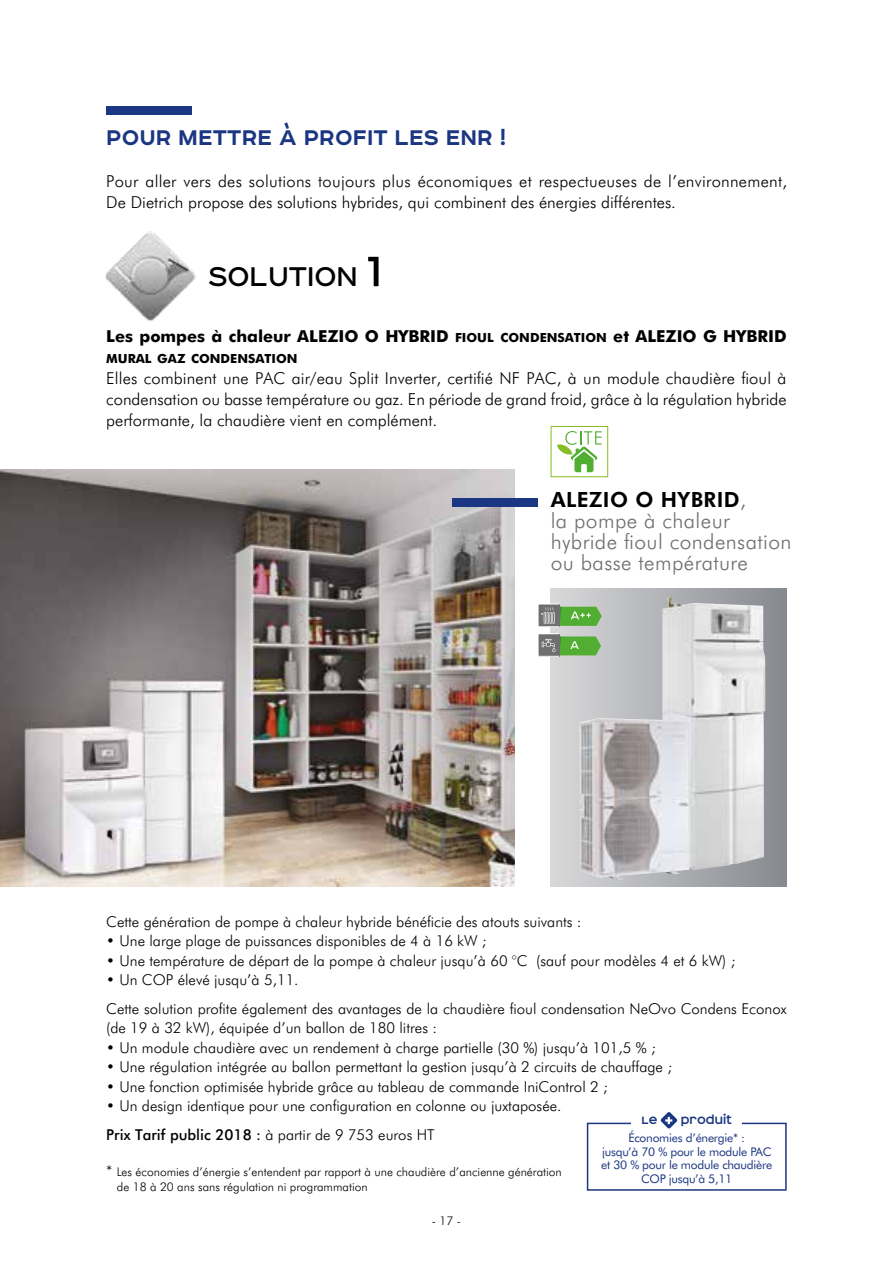
<style>
.page{position:relative;width:893px;height:1263px;background:#fff}
.page>*{position:absolute;margin:0;border:0;box-sizing:border-box;transform-origin:0 0}
.t1{font:34.5px "Affect";color:#000}
.t2{font:700 27px "Affect";color:#1b3682}
.t3{font:300 21px/21px "Futura BT";letter-spacing:.02em;color:#706f6f}
.t4{font:300 16.5px/21px "Futura BT";color:#000}
.t5{font:700 16.5px "Futura BT";color:#000}
.t6{font:300 15px/28.5px "Futura BT";color:#000}
.t7{font:700 13.5px "Affect";color:#1b3682}
.t8{font:700 12.6px "Futura BT";color:#000}
.t9{font:300 12px/14.4px "Futura BT";color:#000}
.t10{font:12px/13.5px "Futura BT";letter-spacing:-.02em;color:#1b3682;text-align:center}
.s1{font-size:54px}
.s2{font-size:12.6px}
.s3{font-weight:800;color:#000}
.s4{font-weight:500}
.s5{font-size:15px}
</style>
<div class="page">
<div style="left:106px;top:106px;width:85px;height:9px;background:#1b3682"></div>
<img style="left:105px;top:231px;width:91px;height:90px">
<img style="left:551px;top:589px;width:236px;height:298px">
<img style="left:0;top:470px;width:514px;height:417px">
<img style="left:579px;top:597px;width:92px;height:277px">
<div style="left:538px;top:634px;width:21px;height:22px;background:#706f6f"></div>
<svg style="left:542px;top:636px;width:59px;height:19px"></svg>
<div style="left:453px;top:499px;width:85px;height:8px;background:#1b3682"></div>
<div style="left:538px;top:604px;width:21px;height:23px;background:#706f6f"></div>
<div style="left:538px;top:604px;width:22px;height:23px;border:1px solid #fff"></div>
<svg style="left:541px;top:607px;width:61px;height:19px"></svg>
<div style="left:551px;top:426px;width:57px;height:51px;border:1px solid #86bc25"></div>
<svg style="left:557px;top:431px;width:45px;height:41px"></svg>
<div style="left:587px;top:1123px;width:200px;height:68px;border:2px solid #1b3682"></div>
<div style="left:631px;top:1113px;width:111px;height:17px;background:#fff"></div>
<svg style="left:660px;top:1112px;width:18px;height:17px"></svg>
<h2 class="t2" style="left:106px;top:118px;width:401px">POUR METTRE À PROFIT LES ENR !</h2>
<p class="t4" style="left:106px;top:170px;width:682px">Pour aller vers des solutions toujours plus économiques et respectueuses de l’environnement,<br>De Dietrich propose des solutions hybrides, qui combinent des énergies différentes.</p>
<h1 class="t1" style="left:208px;top:252px;width:175px">SOLUTION <span class="s1">1</span></h1>
<p class="t5" style="left:106px;top:326px;width:682px">Les pompes à chaleur ALEZIO O HYBRID <span class="s2">FIOUL CONDENSATION</span> et ALEZIO G HYBRID</p>
<p class="t8" style="left:106px;top:351px;width:193px">MURAL GAZ CONDENSATION</p>
<p class="t4" style="left:106px;top:367px;width:682px;text-align:justify">Elles combinent une PAC air/eau Split Inverter, certifié NF PAC, à un module chaudière fioul à condensation ou basse température ou gaz. En période de grand froid, grâce à la régulation hybride performante, la chaudière vient en complément.</p>
<h3 class="t3" style="left:551px;top:489px;width:242px"><span class="s3">ALEZIO O HYBRID</span>,<br>la pompe à chaleur hybride fioul condensation ou basse température</h3>
<p class="t6" style="left:106px;top:907px;width:477px">Cette génération de pompe à chaleur hybride bénéficie des atouts suivants :</p>
<p class="t6" style="left:106px;top:926px;width:382px">• Une large plage de puissances disponibles de 4 à 16 kW ;</p>
<p class="t6" style="left:106px;top:946px;width:630px">• Une température de départ de la pompe à chaleur jusqu’à 60 °C (sauf pour modèles 4 et 6 kW) ;</p>
<p class="t6" style="left:106px;top:965px;width:682px">• Un COP élevé jusqu’à 5,11.<br>Cette solution profite également des avantages de la chaudière fioul condensation NeOvo Condens Econox</p>
<p class="t6" style="left:106px;top:1013px;width:332px">(de 19 à 32 kW), équipée d’un ballon de 180 litres :</p>
<p class="t6" style="left:106px;top:1033px;width:551px">• Un module chaudière avec un rendement à charge partielle (30 %) jusqu’à 101,5 % ;</p>
<p class="t6" style="left:106px;top:1052px;width:567px">• Une régulation intégrée au ballon permettant la gestion jusqu’à 2 circuits de chauffage ;</p>
<p class="t6" style="left:106px;top:1072px;width:503px">• Une fonction optimisée hybride grâce au tableau de commande IniControl 2 ;</p>
<p class="t6" style="left:106px;top:1091px;width:457px">• Un design identique pour une configuration en colonne ou juxtaposée.<br><span class="s4">Prix Tarif public 2018 :</span> à partir de 9 753 euros HT</p>
<p class="t9" style="left:117px;top:1165px;width:446px;text-indent:-11px"><span class="s5">*</span> Les économies d’énergie s’entendent par rapport à une chaudière d’ancienne génération de 18 à 20 ans sans régulation ni programmation</p>
<p class="t7" style="left:641px;top:1110px;width:17px">Le</p>
<p class="t7" style="left:681px;top:1110px;width:53px">produit</p>
<p class="t10" style="left:601px;top:1131px;width:172px">Économies d’énergie* :<br>jusqu’à 70 % pour le module PAC et 30 % pour le module chaudière<br>COP jusqu’à 5,11</p>
<p class="t9" style="left:432px;top:1213px;width:31px">- 17 -</p>
</div>
